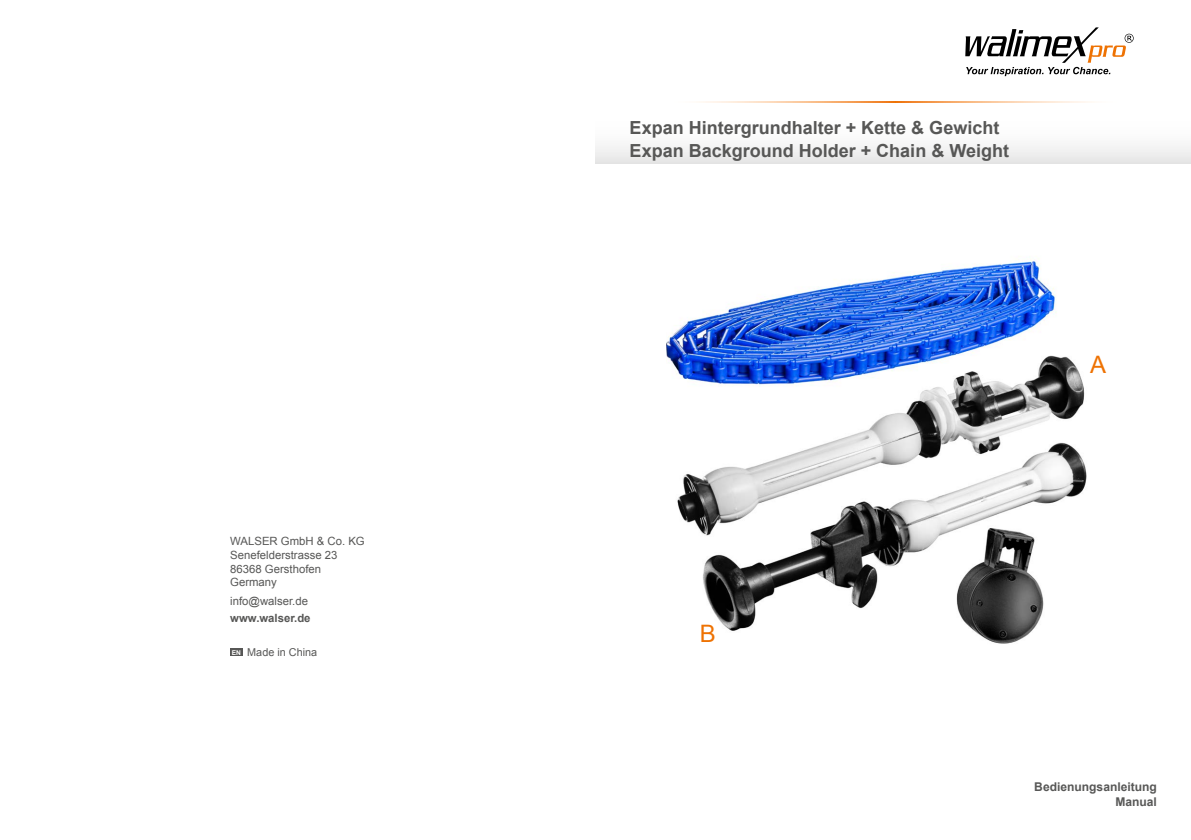
<style>
.page{position:relative;width:1191px;height:840px;background:#fff}
.page>*{position:absolute;margin:0;border:0;box-sizing:border-box;transform-origin:0 0}
.t1{font:24px "Arial";color:#ee7203}
.t2{font:700 18px/23.4px "Arial";color:#575756}
.t3{font:700 12px/14.4px "Arial";color:#575756;text-align:right}
.t4{font:11.4px/13.6px "Arial";color:#575756}
.t5{font:700 11.4px "Arial";color:#575756}
.t6{font:10.8px "Arial";color:#575756}
.s1{font-weight:700;font-size:6.6px;color:#fff}
</style>
<div class="page">
<div style="left:595px;top:110px;width:596px;height:53px;background:linear-gradient(to bottom,#fff,#ebebeb)"></div>
<svg style="left:701px;top:101px;width:389px;height:1px"></svg>
<svg style="left:965px;top:27px;width:168px;height:49px"></svg>
<img style="left:667px;top:259px;width:420px;height:385px">
<div style="left:230px;top:648px;width:13px;height:7px;background:#575756"></div>
<p class="t4" style="left:230px;top:534px;width:136px">WALSER GmbH &amp; Co. KG<br>Senefelderstrasse 23<br>86368 Gersthofen<br>Germany</p>
<p class="t4" style="left:230px;top:593px;width:79px">info@walser.de</p>
<p class="t5" style="left:230px;top:610px;width:82px">www.walser.de</p>
<p class="t6" style="left:232px;top:644px;width:87px"><span class="s1">EN</span> Made in China</p>
<h2 class="t2" style="left:629px;top:116px;width:381px">Expan Hintergrundhalter + Kette &amp; Gewicht<br>Expan Background Holder + Chain &amp; Weight</h2>
<h1 class="t1" style="left:1090px;top:348px;width:18px">A</h1>
<h1 class="t1" style="left:700px;top:617px;width:18px">B</h1>
<p class="t3" style="left:1034px;top:780px;width:124px">Bedienungsanleitung<br>Manual</p>
</div>
